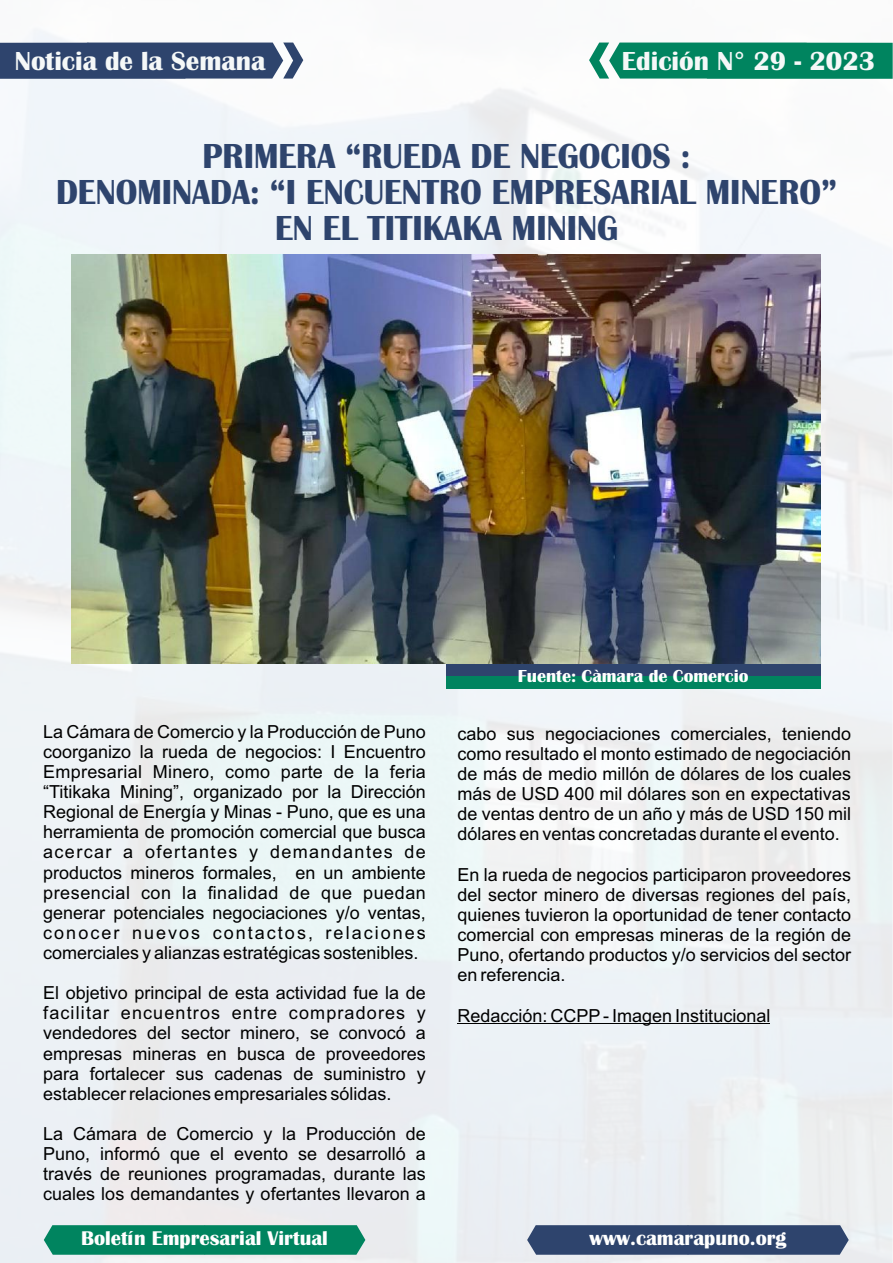
<style>
.page{position:relative;width:893px;height:1263px;background:#fff}
.page>*{position:absolute;margin:0;border:0;box-sizing:border-box;transform-origin:0 0}
.t1{font:700 36px/36px "Britannic";color:#2e446d;text-align:center;scale:.93 1}
.t2{font:700 27px "Britannic";color:#f5f8f8}
.t3{font:700 20.55px "Britannic";color:#fff}
.t4{font:18px/20.1px "Arial";color:#000;text-align:justify}
.t5{font:700 18px "Britannic";color:#fff}
</style>
<div class="page">
<svg style="left:527px;top:1225px;width:322px;height:30px;background:#364b72"></svg>
<svg style="left:44px;top:1225px;width:321px;height:30px;background:#098864"></svg>
<svg style="left:0;top:43px;width:303px;height:36px;background:#394e75"></svg>
<hr style="left:457px;top:1023px;width:313px;height:1px;background:#000">
<div style="left:446px;top:664px;width:375px;height:12px;background:#2e446d"></div>
<img style="left:72px;top:254px;width:749px;height:410px">
<div style="left:446px;top:676px;width:375px;height:13px;background:#00845f"></div>
<svg style="left:589px;top:43px;width:304px;height:36px;background:#0f8b68"></svg>
<h2 class="t2" style="left:15px;top:51px;width:252px">Noticia de la Semana</h2>
<h2 class="t2" style="left:622px;top:51px;width:255px">Edición N° 29 - 2023</h2>
<h1 class="t1" style="left:56px;top:140px;width:841px">PRIMERA “RUEDA DE NEGOCIOS :<br>DENOMINADA: “I ENCUENTRO EMPRESARIAL MINERO”<br>EN EL TITIKAKA MINING</h1>
<p class="t4" style="left:43px;top:723px;width:384px">La Cámara de Comercio y la Producción de Puno coorganizo la rueda de negocios: I Encuentro Empresarial Minero, como parte de la feria “Titikaka Mining”, organizado por la Dirección Regional de Energía y Minas - Puno, que es una herramienta de promoción comercial que busca acercar a ofertantes y demandantes de productos mineros formales, en un ambiente presencial con la finalidad de que puedan generar potenciales negociaciones y/o ventas, conocer nuevos contactos, relaciones comerciales y alianzas estratégicas sostenibles.</p>
<p class="t4" style="left:43px;top:984px;width:384px">El objetivo principal de esta actividad fue la de facilitar encuentros entre compradores y vendedores del sector minero, se convocó a empresas mineras en busca de proveedores para fortalecer sus cadenas de suministro y establecer relaciones empresariales sólidas.</p>
<p class="t4" style="left:43px;top:1125px;width:384px">La Cámara de Comercio y la Producción de Puno, informó que el evento se desarrolló a través de reuniones programadas, durante las cuales los demandantes y ofertantes llevaron a</p>
<p class="t5" style="left:518px;top:670px;width:232px">Fuente: Càmara de Comercio</p>
<p class="t4" style="left:457px;top:725px;width:395px">cabo sus negociaciones comerciales, teniendo como resultado el monto estimado de negociación de más de medio millón de dólares de los cuales más de USD 400 mil dólares son en expectativas de ventas dentro de un año y más de USD 150 mil dólares en ventas concretadas durante el evento.</p>
<p class="t4" style="left:457px;top:866px;width:395px">En la rueda de negocios participaron proveedores del sector minero de diversas regiones del país, quienes tuvieron la oportunidad de tener contacto comercial con empresas mineras de la región de Puno, ofertando productos y/o servicios del sector en referencia.</p>
<p class="t4" style="left:457px;top:1007px;width:314px">Redacción: CCPP- Imagen Institucional</p>
<p class="t3" style="left:81px;top:1231px;width:248px">Boletín Empresarial Virtual</p>
<p class="t3" style="left:589px;top:1230px;width:199px">www.camarapuno.org</p>
</div>
